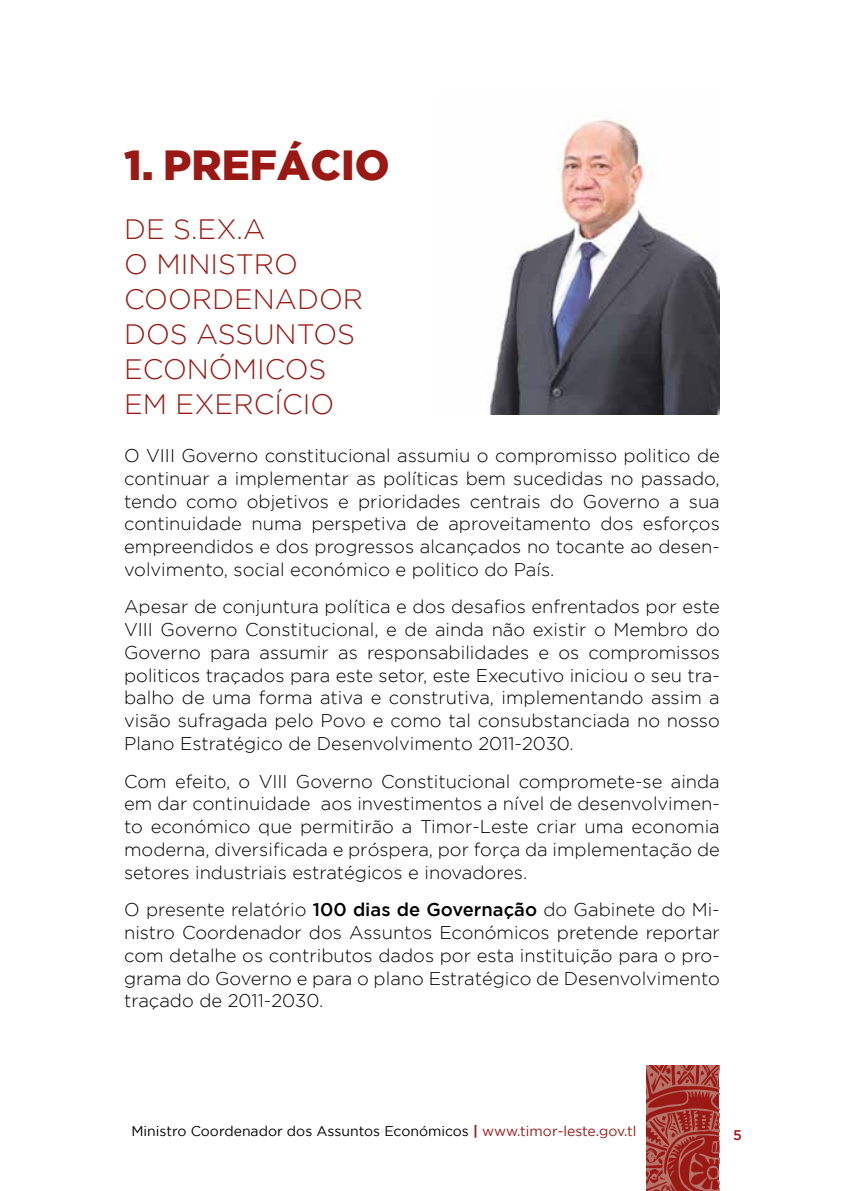
<style>
.page{position:relative;width:844px;height:1191px;background:#fff}
.page>*{position:absolute;margin:0;border:0;box-sizing:border-box;transform-origin:0 0}
.t1{font:900 42px "Gotham";color:#9b1914}
.t2{font:300 28px/35px "Gotham";color:#9b1914}
.t3{font:300 18.38px/22.8px "Gotham";color:#000;text-align:justify}
.t4{font:14px "Gotham";color:#000}
.t5{font:500 14px "Gotham";color:#9b1914}
.s1{font-weight:500}
.s2{font-weight:700;color:#9b1914}
.s3{color:#9b1914}
</style>
<div class="page">
<svg style="left:646px;top:1065px;width:73px;height:126px;background:#a53d36"></svg>
<img style="left:489px;top:114px;width:230px;height:300px">
<h1 class="t1" style="left:124px;top:140px;width:267px">1. PREFÁCIO</h1>
<h2 class="t2" style="left:124px;top:212px;width:240px">DE S.EX.A<br>O MINISTRO<br>COORDENADOR<br>DOS ASSUNTOS<br>ECONÓMICOS<br>EM EXERCÍCIO</h2>
<p class="t3" style="left:124px;top:444px;width:597px">O VIII Governo constitucional assumiu o compromisso politico de continuar a implementar as políticas bem sucedidas no passado, tendo como objetivos e prioridades centrais do Governo a sua continuidade numa perspetiva de aproveitamento dos esforços empreendidos e dos progressos alcançados no tocante ao desen&shy;volvimento, social económico e politico do País.</p>
<p class="t3" style="left:124px;top:595px;width:597px">Apesar de conjuntura política e dos desafios enfrentados por este VIII Governo Constitucional, e de ainda não existir o Membro do Governo para assumir as responsabilidades e os compromissos politicos traçados para este setor, este Executivo iniciou o seu tra&shy;balho de uma forma ativa e construtiva, implementando assim a visão sufragada pelo Povo e como tal consubstanciada no nosso Plano Estratégico de Desenvolvimento 2011-2030.</p>
<p class="t3" style="left:124px;top:769px;width:597px">Com efeito, o VIII Governo Constitucional compromete-se ainda em dar continuidade aos investimentos a nível de desenvolvimen&shy;to económico que permitirão a Timor-Leste criar uma economia moderna, diversificada e próspera, por força da implementação de setores industriais estratégicos e inovadores.</p>
<p class="t3" style="left:124px;top:898px;width:597px">O presente relatório <span class="s1">100 dias de Governação</span> do Gabinete do Mi&shy;nistro Coordenador dos Assuntos Económicos pretende reportar com detalhe os contributos dados por esta instituição para o pro&shy;grama do Governo e para o plano Estratégico de Desenvolvimento traçado de 2011-2030.</p>
<p class="t4" style="left:131px;top:1123px;width:506px">Ministro Coordenador dos Assuntos Económicos <span class="s2">|</span> <span class="s3">www.timor-leste.gov.tl</span></p>
<p class="t5" style="left:733px;top:1127px;width:10px">5</p>
</div>
